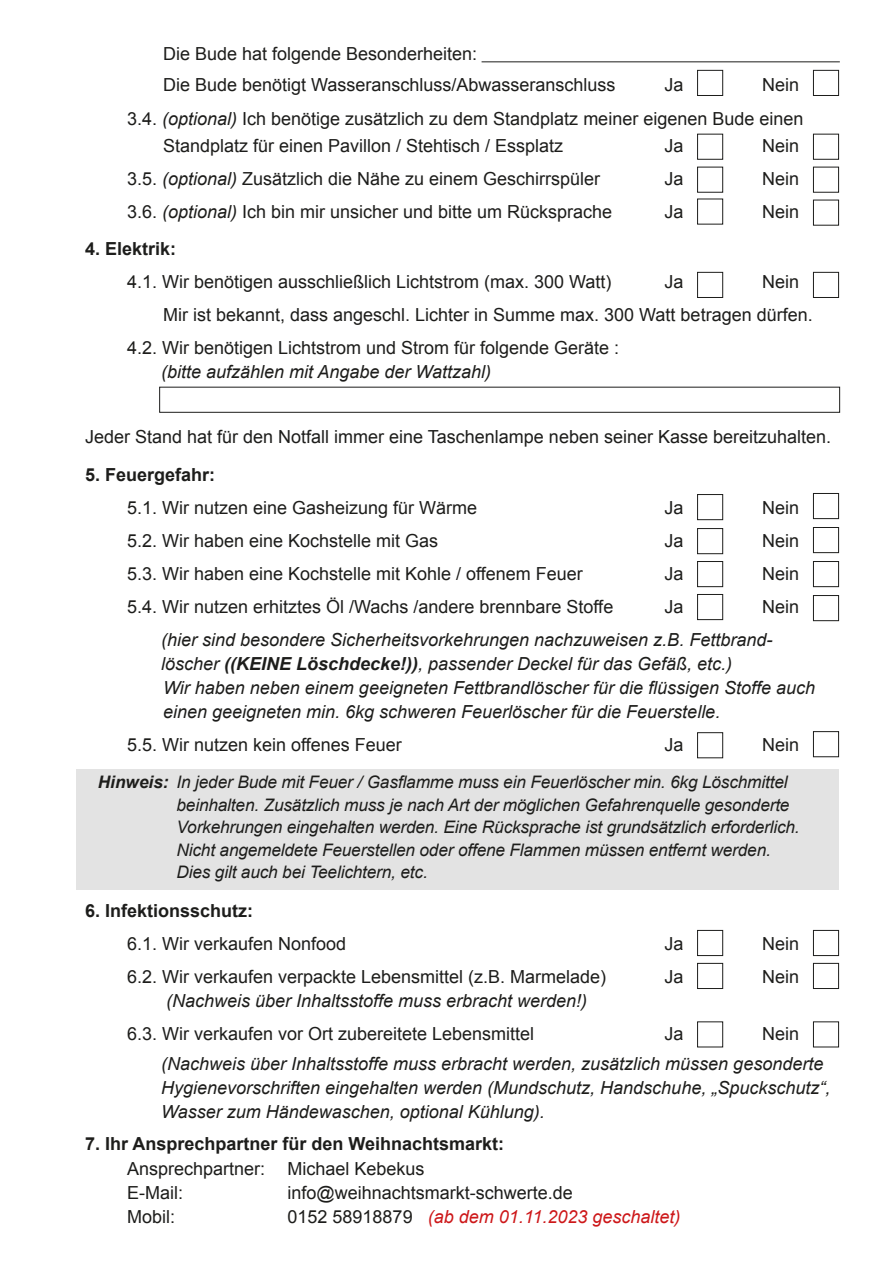
<style>
.page{position:relative;width:893px;height:1263px;background:#fff}
.page>*{position:absolute;margin:0;border:0;box-sizing:border-box;transform-origin:0 0}
.t1{font:18px/27px "Arial";color:#1d1d1b}
.t2{font:italic 18px/24px "Arial";color:#1d1d1b}
.t3{font:700 18px "Arial";color:#1d1d1b}
.t4{font:italic 18px "Arial";color:#cd1719}
.t5{font:italic 17.25px/22.5px "Arial";letter-spacing:-.01em;color:#1d1d1b}
.s1{font-style:italic}
.s2{font-weight:700}
.s3{font-style:normal;color:#1d1d1b}
</style>
<div class="page">
<div style="left:77px;top:770px;width:762px;height:120px;background:#e3e3e3"></div>
<div style="left:697px;top:134px;width:26px;height:25px;border:1px solid #1d1d1b"></div>
<div style="left:813px;top:134px;width:26px;height:25px;border:1px solid #1d1d1b"></div>
<div style="left:697px;top:167px;width:26px;height:25px;border:1px solid #1d1d1b"></div>
<div style="left:813px;top:167px;width:26px;height:25px;border:1px solid #1d1d1b"></div>
<div style="left:697px;top:199px;width:26px;height:25px;border:1px solid #1d1d1b"></div>
<div style="left:813px;top:200px;width:26px;height:25px;border:1px solid #1d1d1b"></div>
<div style="left:697px;top:272px;width:26px;height:26px;border:1px solid #1d1d1b"></div>
<div style="left:813px;top:272px;width:26px;height:26px;border:1px solid #1d1d1b"></div>
<div style="left:697px;top:494px;width:26px;height:26px;border:1px solid #1d1d1b"></div>
<div style="left:813px;top:493px;width:26px;height:26px;border:1px solid #1d1d1b"></div>
<div style="left:697px;top:528px;width:26px;height:26px;border:1px solid #1d1d1b"></div>
<div style="left:813px;top:527px;width:26px;height:26px;border:1px solid #1d1d1b"></div>
<div style="left:697px;top:561px;width:26px;height:26px;border:1px solid #1d1d1b"></div>
<div style="left:813px;top:561px;width:26px;height:26px;border:1px solid #1d1d1b"></div>
<div style="left:697px;top:594px;width:26px;height:26px;border:1px solid #1d1d1b"></div>
<div style="left:813px;top:595px;width:26px;height:26px;border:1px solid #1d1d1b"></div>
<div style="left:697px;top:732px;width:26px;height:26px;border:1px solid #1d1d1b"></div>
<div style="left:813px;top:731px;width:26px;height:26px;border:1px solid #1d1d1b"></div>
<div style="left:697px;top:930px;width:26px;height:26px;border:1px solid #1d1d1b"></div>
<div style="left:813px;top:930px;width:26px;height:26px;border:1px solid #1d1d1b"></div>
<div style="left:697px;top:963px;width:26px;height:26px;border:1px solid #1d1d1b"></div>
<div style="left:813px;top:963px;width:26px;height:26px;border:1px solid #1d1d1b"></div>
<div style="left:697px;top:1022px;width:26px;height:25px;border:1px solid #1d1d1b"></div>
<div style="left:813px;top:1022px;width:26px;height:25px;border:1px solid #1d1d1b"></div>
<hr style="left:482px;top:62px;width:358px;height:1px;background:#1d1d1b">
<div style="left:697px;top:70px;width:26px;height:26px;border:1px solid #1d1d1b"></div>
<div style="left:813px;top:70px;width:26px;height:26px;border:1px solid #1d1d1b"></div>
<p class="t1" style="left:163px;top:38px;width:454px;line-height:30.9px">Die Bude hat folgende Besonderheiten:<br>Die Bude benötigt Wasseranschluss/Abwasseranschluss</p>
<p class="t1" style="left:665px;top:71px;width:21px">Ja</p>
<p class="t1" style="left:762px;top:71px;width:39px">Nein</p>
<p class="t1" style="left:163px;top:105px;width:642px;text-indent:-36px">3.4. <span class="s1">(optional)</span> Ich benötige zusätzlich zu dem Standplatz meiner eigenen Bude einen<br>Standplatz für einen Pavillon / Stehtisch / Essplatz</p>
<p class="t1" style="left:665px;top:132px;width:21px">Ja</p>
<p class="t1" style="left:762px;top:132px;width:39px">Nein</p>
<p class="t1" style="left:127px;top:165px;width:475px">3.5. <span class="s1">(optional)</span> Zusätzlich die Nähe zu einem Geschirrspüler</p>
<p class="t1" style="left:665px;top:165px;width:21px">Ja</p>
<p class="t1" style="left:762px;top:165px;width:39px">Nein</p>
<p class="t1" style="left:127px;top:198px;width:487px">3.6. <span class="s1">(optional)</span> Ich bin mir unsicher und bitte um Rücksprache</p>
<p class="t1" style="left:665px;top:198px;width:21px">Ja</p>
<p class="t1" style="left:762px;top:198px;width:39px">Nein</p>
<p class="t3" style="left:85px;top:239px;width:93px">4. Elektrik:</p>
<p class="t1" style="left:127px;top:269px;width:486px">4.1. Wir benötigen ausschließlich Lichtstrom (max. 300 Watt)</p>
<p class="t1" style="left:665px;top:269px;width:21px">Ja</p>
<p class="t1" style="left:762px;top:269px;width:39px">Nein</p>
<p class="t1" style="left:163px;top:302px;width:651px">Mir ist bekannt, dass angeschl. Lichter in Summe max. 300 Watt betragen dürfen.</p>
<p class="t1" style="left:127px;top:335px;width:494px">4.2. Wir benötigen Lichtstrom und Strom für folgende Geräte :</p>
<p class="t2" style="left:161px;top:360px;width:332px">(bitte aufzählen mit Angabe der Wattzahl)</p>
<p class="t1" style="left:85px;top:423px;width:748px">Jeder Stand hat für den Notfall immer eine Taschenlampe neben seiner Kasse bereitzuhalten.</p>
<p class="t3" style="left:85px;top:464px;width:132px">5. Feuergefahr:</p>
<p class="t1" style="left:127px;top:494px;width:352px">5.1. Wir nutzen eine Gasheizung für Wärme</p>
<p class="t1" style="left:665px;top:494px;width:21px">Ja</p>
<p class="t1" style="left:762px;top:494px;width:39px">Nein</p>
<p class="t1" style="left:127px;top:527px;width:313px">5.2. Wir haben eine Kochstelle mit Gas</p>
<p class="t1" style="left:665px;top:527px;width:21px">Ja</p>
<p class="t1" style="left:762px;top:527px;width:39px">Nein</p>
<p class="t1" style="left:127px;top:560px;width:457px">5.3. Wir haben eine Kochstelle mit Kohle / offenem Feuer</p>
<p class="t1" style="left:665px;top:560px;width:21px">Ja</p>
<p class="t1" style="left:762px;top:560px;width:39px">Nein</p>
<p class="t1" style="left:127px;top:593px;width:488px">5.4. Wir nutzen erhitztes Öl /Wachs /andere brennbare Stoffe</p>
<p class="t1" style="left:665px;top:593px;width:21px">Ja</p>
<p class="t1" style="left:762px;top:593px;width:39px">Nein</p>
<p class="t2" style="left:161px;top:627px;width:656px">(hier sind besondere Sicherheitsvorkehrungen nachzuweisen z.B. Fettbrand&shy;löscher <span class="s2">((KEINE Löschdecke!))</span>, passender Deckel für das Gefäß, etc.)<br>Wir haben neben einem geeigneten Fettbrandlöscher für die flüssigen Stoffe auch einen geeigneten min. 6kg schweren Feuerlöscher für die Feuerstelle.</p>
<p class="t1" style="left:127px;top:731px;width:276px">5.5. Wir nutzen kein offenes Feuer</p>
<p class="t1" style="left:665px;top:731px;width:21px">Ja</p>
<p class="t1" style="left:762px;top:731px;width:39px">Nein</p>
<p class="t5" style="left:177px;top:771px;width:625px;text-indent:-79px"><span class="s2">Hinweis:</span> In jeder Bude mit Feuer / Gasflamme muss ein Feuerlöscher min. 6kg Löschmittel beinhalten. Zusätzlich muss je nach Art der möglichen Gefahrenquelle gesonderte Vorkehrungen eingehalten werden. Eine Rücksprache ist grundsätzlich erforderlich.<br>Nicht angemeldete Feuerstellen oder offene Flammen müssen entfernt werden.<br>Dies gilt auch bei Teelichtern, etc.</p>
<p class="t3" style="left:85px;top:901px;width:170px">6. Infektionsschutz:</p>
<p class="t1" style="left:127px;top:930px;width:221px">6.1. Wir verkaufen Nonfood</p>
<p class="t1" style="left:665px;top:930px;width:21px">Ja</p>
<p class="t1" style="left:762px;top:930px;width:39px">Nein</p>
<p class="t1" style="left:127px;top:963px;width:481px">6.2. Wir verkaufen verpackte Lebensmittel (z.B. Marmelade)</p>
<p class="t1" style="left:665px;top:963px;width:21px">Ja</p>
<p class="t1" style="left:762px;top:963px;width:39px">Nein</p>
<p class="t2" style="left:166px;top:989px;width:423px">(Nachweis über Inhaltsstoffe muss erbracht werden!)</p>
<p class="t1" style="left:127px;top:1020px;width:409px">6.3. Wir verkaufen vor Ort zubereitete Lebensmittel</p>
<p class="t1" style="left:665px;top:1020px;width:21px">Ja</p>
<p class="t1" style="left:762px;top:1020px;width:39px">Nein</p>
<p class="t2" style="left:161px;top:1052px;width:671px">(Nachweis über Inhaltsstoffe muss erbracht werden, zusätzlich müssen gesonderte<br>Hygienevorschriften eingehalten werden (Mundschutz, Handschuhe, „Spuckschutz“,<br>Wasser zum Händewaschen, optional Kühlung).</p>
<p class="t3" style="left:85px;top:1133px;width:421px">7. Ihr Ansprechpartner für den Weihnachtsmarkt:</p>
<p class="t1" style="left:127px;top:1157px;width:299px;line-height:24px">Ansprechpartner: Michael Kebekus<br>E-Mail:</p>
<p class="t1" style="left:288px;top:1179px;width:287px">info@weihnachtsmarkt-schwerte.de</p>
<p class="t1" style="left:127px;top:1203px;width:50px">Mobil:</p>
<p class="t4" style="left:288px;top:1205px;width:394px"><span class="s3">0152 58918879</span> (ab dem 01.11.2023 geschaltet)</p>
</div>
